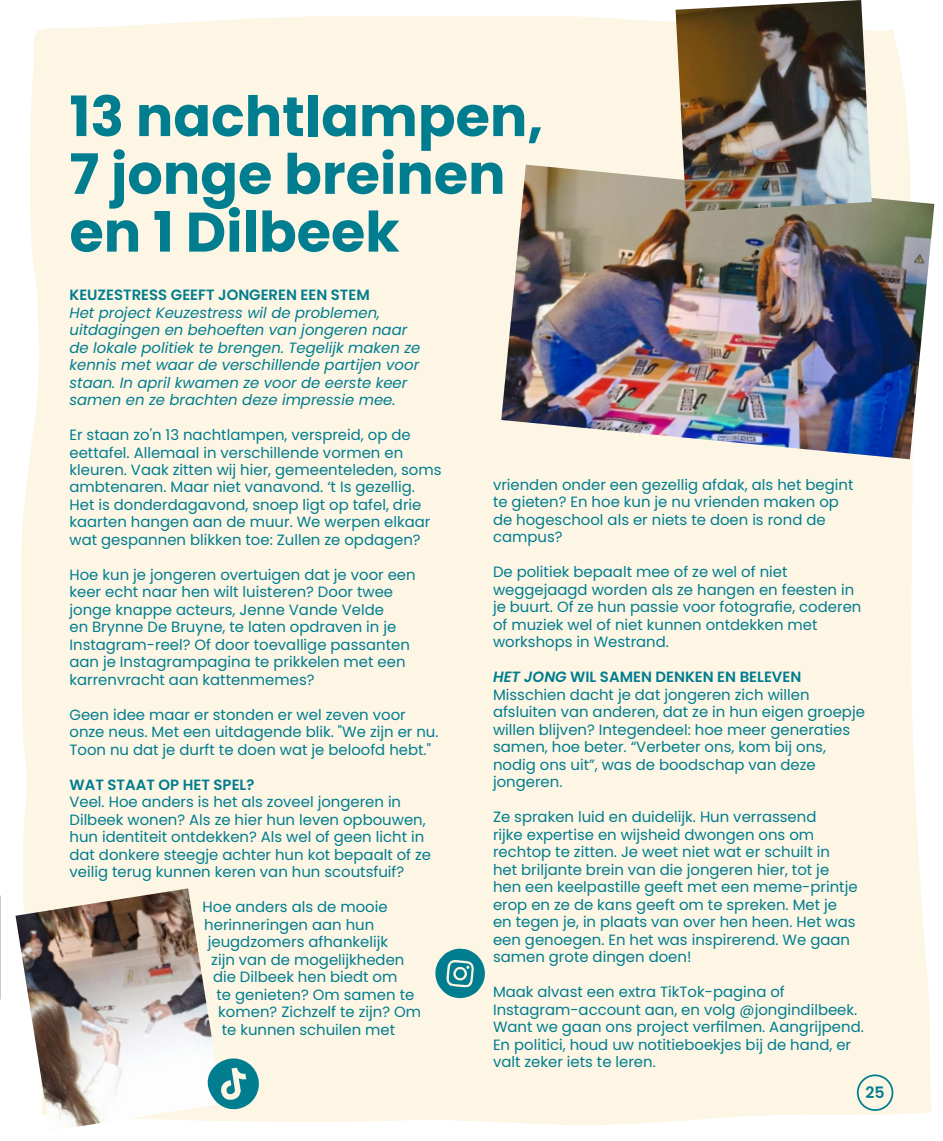
<style>
.page{position:relative;width:943px;height:1141px;background:#fff}
.page>*{position:absolute;margin:0;border:0;box-sizing:border-box;transform-origin:0 0}
.t1{font:700 55.65px/57.8px "Poppins";color:#007d8f}
.t2{font:600 15.75px "Poppins";color:#007d8f}
.t3{font:14.88px/17.5px "Poppins";color:#007d8f}
.t4{font:italic 14.88px/17.5px "Poppins";color:#007d8f}
.t5{font:600 14.88px "Poppins";color:#007d8f}
.s1{font-weight:600;font-style:italic}
.s2{font-weight:600}
</style>
<div class="page">
<div style="left:21px;top:16px;width:910px;height:1109px;background:#fdf6e5"></div>
<div style="left:856px;top:1074px;width:37px;height:37px;border:2px solid #007d8f;border-radius:50%"></div>
<img style="left:501px;top:165px;width:433px;height:294px">
<img style="left:675px;top:0;width:196px;height:212px">
<img style="left:16px;top:888px;width:206px;height:239px">
<svg style="left:205px;top:1057px;width:54px;height:54px;background:#6cb1b6"></svg>
<div style="left:433px;top:946px;width:54px;height:54px;background:#fdf6e5"></div>
<h1 class="t1" style="left:69px;top:88px;width:475px">13 nachtlampen,<br>7 jonge breinen en 1 Dilbeek</h1>
<p class="t5" style="left:69px;top:286px;width:302px">KEUZESTRESS GEEFT JONGEREN EEN STEM</p>
<p class="t4" style="left:69px;top:304px;width:352px">Het project Keuzestress wil de problemen, uitdagingen en behoeften van jongeren naar de lokale politiek te brengen. Tegelijk maken ze kennis met waar de verschillende partijen voor staan. In april kwamen ze voor de eerste keer samen en ze brachten deze impressie mee.</p>
<p class="t3" style="left:69px;top:426px;width:373px">Er staan zo'n 13 nachtlampen, verspreid, op de eettafel. Allemaal in verschillende vormen en kleuren. Vaak zitten wij hier, gemeenteleden, soms ambtenaren. Maar niet vanavond. ‘t Is gezellig.<br>Het is donderdagavond, snoep ligt op tafel, drie kaarten hangen aan de muur. We werpen elkaar wat gespannen blikken toe: Zullen ze opdagen?</p>
<p class="t3" style="left:69px;top:566px;width:348px">Hoe kun je jongeren overtuigen dat je voor een keer echt naar hen wilt luisteren? Door twee jonge knappe acteurs, Jenne Vande Velde<br>en Brynne De Bruyne, te laten opdraven in je Instagram-reel? Of door toevallige passanten aan je Instagrampagina te prikkelen met een karrenvracht aan kattenmemes?</p>
<p class="t3" style="left:69px;top:706px;width:370px">Geen idee maar er stonden er wel zeven voor onze neus. Met een uitdagende blik. "We zijn er nu.<br>Toon nu dat je durft te doen wat je beloofd hebt."</p>
<p class="t5" style="left:69px;top:776px;width:186px">WAT STAAT OP HET SPEL?</p>
<p class="t3" style="left:69px;top:794px;width:363px">Veel. Hoe anders is het als zoveel jongeren in Dilbeek wonen? Als ze hier hun leven opbouwen, hun identiteit ontdekken? Als wel of geen licht in dat donkere steegje achter hun kot bepaalt of ze veilig terug kunnen keren van hun scoutsfuif?</p>
<p class="t3" style="left:202px;top:898px;width:187px">Hoe anders als de mooie</p>
<p class="t3" style="left:204px;top:916px;width:171px">herinneringen aan hun</p>
<p class="t3" style="left:208px;top:933px;width:182px">jeugdzomers afhankelijk</p>
<p class="t3" style="left:211px;top:951px;width:195px">zijn van de mogelijkheden</p>
<p class="t3" style="left:213px;top:968px;width:186px">die Dilbeek hen biedt om</p>
<p class="t3" style="left:216px;top:986px;width:199px">te genieten? Om samen te</p>
<p class="t3" style="left:218px;top:1003px;width:204px">komen? Zichzelf te zijn? Om</p>
<p class="t3" style="left:222px;top:1021px;width:175px">te kunnen schuilen met</p>
<p class="t3" style="left:493px;top:476px;width:362px">vrienden onder een gezellig afdak, als het begint te gieten? En hoe kun je nu vrienden maken op de hogeschool als er niets te doen is rond de campus?</p>
<p class="t3" style="left:493px;top:564px;width:370px">De politiek bepaalt mee of ze wel of niet weggejaagd worden als ze hangen en feesten in je buurt. Of ze hun passie voor fotografie, coderen of muziek wel of niet kunnen ontdekken met workshops in Westrand.</p>
<p class="t3" style="left:493px;top:668px;width:373px"><span class="s1">HET JONG</span> <span class="s2">WIL SAMEN DENKEN EN BELEVEN </span>Misschien dacht je dat jongeren zich willen afsluiten van anderen, dat ze in hun eigen groepje willen blijven? Integendeel: hoe meer generaties samen, hoe beter. “Verbeter ons, kom bij ons, nodig ons uit”, was de boodschap van deze jongeren.</p>
<p class="t3" style="left:493px;top:808px;width:366px">Ze spraken luid en duidelijk. Hun verrassend<br>rijke expertise en wijsheid dwongen ons om rechtop te zitten. Je weet niet wat er schuilt in het briljante brein van die jongeren hier, tot je hen een keelpastille geeft met een meme-printje erop en ze de kans geeft om te spreken. Met je en tegen je, in plaats van over hen heen. Het was een genoegen. En het was inspirerend. We gaan samen grote dingen doen!</p>
<p class="t3" style="left:493px;top:983px;width:372px">Maak alvast een extra TikTok-pagina of Instagram-account aan, en volg @jongindilbeek.<br>Want we gaan ons project verfilmen. Aangrijpend.<br>En politici, houd uw notitieboekjes bij de hand, er valt zeker iets te leren.</p>
<p class="t2" style="left:865px;top:1083px;width:21px">25</p>
</div>
